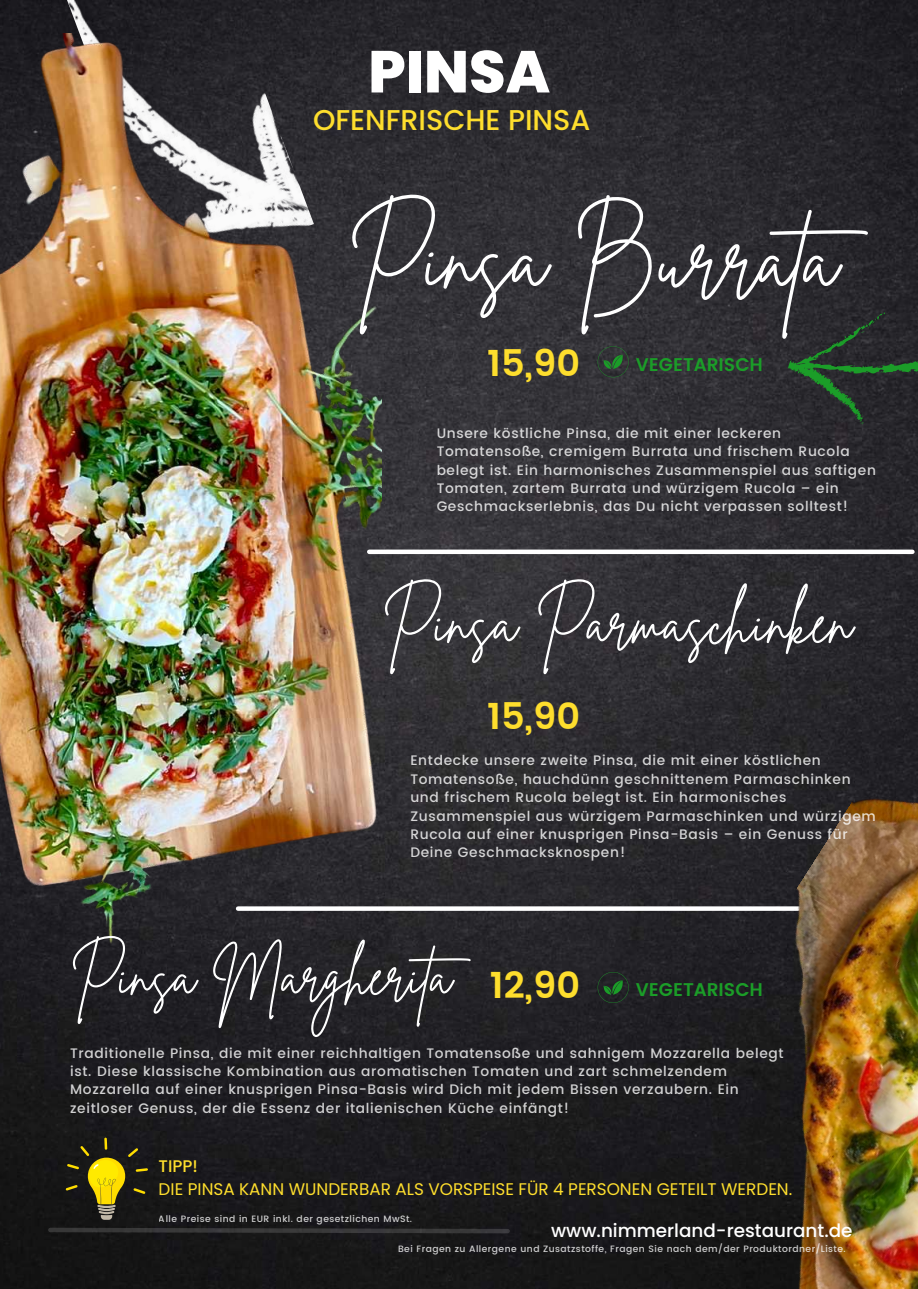
<style>
.page{position:relative;width:918px;height:1289px;background:#fff}
.page>*{position:absolute;margin:0;border:0;box-sizing:border-box;transform-origin:0 0}
.t1{font:87.75px "Brittany Signature";color:#fff}
.t2{font:59.55px "Brittany Signature";color:#fff}
.t3{font:800 58.95px "Poppins";color:#fff}
.t4{font:55.35px "Brittany Signature";color:#fff}
.t5{font:600 36.75px "Poppins";color:#fede2d}
.t6{font:500 28.65px "Poppins";color:#fede2d}
.t7{font:500 18.3px "Poppins";color:#fff}
.t8{font:600 18.3px "Poppins";color:#1b9d28}
.t9{font:16.8px "Poppins";color:#fede2d}
.t10{font:500 16.8px "Poppins";color:#fede2d}
.t11{font:500 13.8px/18.3px "Poppins";letter-spacing:.05em;color:#fff}
.t12{font:500 9.15px "Poppins";letter-spacing:.05em;color:#fff}
</style>
<div class="page">
<img style="left:0;top:0;width:918px;height:1288px">
<div style="left:369px;top:549px;width:543px;height:5px;background:#fff"></div>
<svg style="left:382px;top:906px;width:164px;height:4px"></svg>
<svg style="left:48px;top:1227px;width:462px;height:6px;background:#2f2f30"></svg>
<img style="left:4px;top:0;width:310px;height:34px">
<img style="left:0;top:34px;width:382px;height:910px">
<svg style="left:788px;top:34px;width:130px;height:390px;background:#252829"></svg>
<svg style="left:598px;top:346px;width:30px;height:31px"></svg>
<img style="left:546px;top:624px;width:372px;height:664px">
<svg style="left:598px;top:971px;width:30px;height:31px"></svg>
<svg style="left:66px;top:1137px;width:82px;height:82px;background:#4d4716"></svg>
<h3 class="t3" style="left:368px;top:38px;width:183px">PINSA</h3>
<h3 class="t6" style="left:313px;top:104px;width:279px">OFENFRISCHE PINSA</h3>
<h1 class="t1" style="left:348px;top:202px;width:545px">Pinsa Burrata</h1>
<h3 class="t5" style="left:487px;top:336px;width:94px">15,90</h3>
<h3 class="t8" style="left:636px;top:350px;width:129px">VEGETARISCH</h3>
<p class="t11" style="left:437px;top:424px;width:441px">Unsere köstliche Pinsa, die mit einer leckeren Tomatensoße, cremigem Burrata und frischem Rucola belegt ist. Ein harmonisches Zusammenspiel aus saftigen Tomaten, zartem Burrata und würzigem Rucola – ein Geschmackserlebnis, das Du nicht verpassen solltest!</p>
<h2 class="t2" style="left:382px;top:584px;width:472px">Pinsa Parmaschinken</h2>
<h3 class="t5" style="left:487px;top:688px;width:94px">15,90</h3>
<p class="t11" style="left:410px;top:751px;width:467px">Entdecke unsere zweite Pinsa, die mit einer köstlichen Tomatensoße, hauchdünn geschnittenem Parmaschinken und frischem Rucola belegt ist. Ein harmonisches Zusammenspiel aus würzigem Parmaschinken und würzigem Rucola auf einer knusprigen Pinsa-Basis – ein Genuss für Deine Geschmacksknospen!</p>
<h3 class="t4" style="left:70px;top:940px;width:417px">Pinsa Margherita</h3>
<h3 class="t5" style="left:490px;top:957px;width:92px">12,90</h3>
<h3 class="t8" style="left:636px;top:976px;width:129px">VEGETARISCH</h3>
<p class="t11" style="left:70px;top:1043px;width:715px">Traditionelle Pinsa, die mit einer reichhaltigen Tomatensoße und sahnigem Mozzarella belegt ist. Diese klassische Kombination aus aromatischen Tomaten und zart schmelzendem Mozzarella auf einer knusprigen Pinsa-Basis wird Dich mit jedem Bissen verzaubern. Ein zeitloser Genuss, der die Essenz der italienischen Küche einfängt!</p>
<p class="t10" style="left:159px;top:1156px;width:41px">TIPP!</p>
<p class="t9" style="left:159px;top:1179px;width:635px">DIE PINSA KANN WUNDERBAR ALS VORSPEISE FÜR 4 PERSONEN GETEILT WERDEN.</p>
<p class="t12" style="left:159px;top:1211px;width:255px">Alle Preise sind in EUR inkl. der gesetzlichen MwSt.</p>
<h3 class="t7" style="left:551px;top:1219px;width:303px">www.nimmerland-restaurant.de</h3>
<p class="t12" style="left:398px;top:1242px;width:449px">Bei Fragen zu Allergene und Zusatzstoffe, Fragen Sie nach dem/der Produktordner/Liste.</p>
</div>
